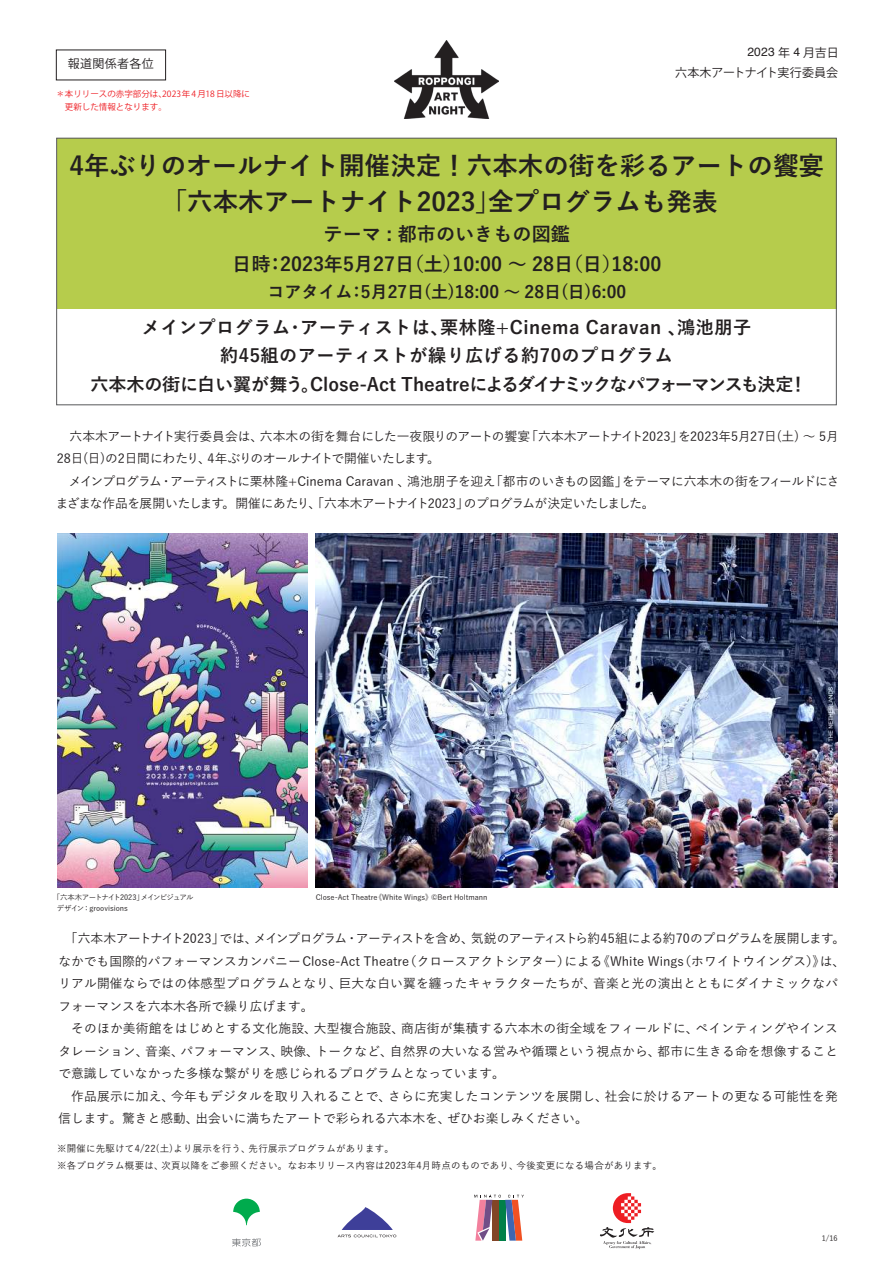
<style>
.page{position:relative;width:893px;height:1263px;background:#fff}
.page>*{position:absolute;margin:0;border:0;box-sizing:border-box;transform-origin:0 0}
.t1{font:700 25.5px/36px "Yu Go";color:#231f20;text-align:center}
.t2{font:700 19.2px/30px "Yu Go";color:#231f20;text-align:center}
.t3{font:700 18px/28.5px "Yu Go";letter-spacing:.03em;color:#231f20;text-align:center}
.t4{font:700 16.95px "Yu Go";color:#231f20}
.t5{font:500 12.75px/22.5px "Yu Go";color:#231f20}
.t6{font:500 12.75px/22.5px "Yu Go";letter-spacing:-.03em;color:#231f20}
.t7{font:12px "Koz Go Pr 6 N";letter-spacing:-.015em;color:#231f20}
.t8{font:12px "Helvetica";color:#231f20}
.t9{font:12px "Koz Go Pr 6 N";letter-spacing:.025em;color:#231f20}
.t10{font:500 9.6px/16.5px "Yu Go";letter-spacing:.025em;color:#231f20}
.t11{font:8.55px/13.5px "Koz Go Pr 6 N";color:#ee1d23}
.t12{font:500 7.5px "Yu Go";color:#231f20}
.t13{font:500 7.35px "Yu Go";color:#231f20}
.t14{font:500 7.35px "Yu Go";letter-spacing:-.1em;color:#231f20}
.s1{font-family:"Koz Go Pr 6 N"}
</style>
<div class="page">
<div style="left:57px;top:138px;width:779px;height:171px;background:#b6cc4c"></div>
<div style="left:56px;top:138px;width:780px;height:267px;border:1px solid #57585a"></div>
<img style="left:395px;top:40px;width:103px;height:79px">
<img style="left:316px;top:534px;width:521px;height:353px">
<svg style="left:338px;top:1207px;width:58px;height:30px"></svg>
<svg style="left:474px;top:1194px;width:50px;height:46px"></svg>
<svg style="left:233px;top:1198px;width:27px;height:27px"></svg>
<svg style="left:232px;top:1238px;width:29px;height:8px"></svg>
<svg style="left:600px;top:1193px;width:54px;height:56px"></svg>
<img style="left:57px;top:533px;width:251px;height:354px">
<p class="t9" style="left:68px;top:57px;width:87px">報道関係者各位</p>
<p class="t11" style="left:56px;top:87px;width:195px">＊本リリースの赤字部分は、2023年4月18日以降に　更新した情報となります。</p>
<p class="t8" style="left:747px;top:43px;width:93px">2023 <span class="s1">年</span> 4 <span class="s1">月吉日</span></p>
<p class="t7" style="left:675px;top:66px;width:165px">六本木アートナイト実行委員会</p>
<h1 class="t1" style="left:70px;top:149px;width:756px">4年ぶりのオールナイト開催決定！六本木の街を彩るアートの饗宴「六本木アートナイト2023」全プログラムも発表</h1>
<h2 class="t2" style="left:232px;top:220px;width:431px">テーマ : 都市のいきもの図鑑<br>日時：2023年5月27日（土）10:00 ～ 28日（日）18:00</h2>
<h3 class="t4" style="left:267px;top:283px;width:360px">コアタイム：5月27日(土)18:00 ～ 28日(日)6:00</h3>
<h3 class="t3" style="left:90px;top:313px;width:718px">メインプログラム・アーティストは、栗林隆+Cinema Caravan 、鴻池朋子<br>約45組のアーティストが繰り広げる約70のプログラム<br>六本木の街に白い翼が舞う。Close-Act Theatreによるダイナミックなパフォーマンスも決定！</h3>
<p class="t6" style="left:56px;top:423px;width:785px">　六本木アートナイト実行委員会は、六本木の街を舞台にした一夜限りのアートの饗宴「六本木アートナイト2023」を2023年5月27日(土) ～ 5月28日(日)の2日間にわたり、4年ぶりのオールナイトで開催いたします。<br>　メインプログラム・アーティストに栗林隆+Cinema Caravan 、鴻池朋子を迎え「都市のいきもの図鑑」をテーマに六本木の街をフィールドにさまざまな作品を展開いたします。開催にあたり、「六本木アートナイト2023」のプログラムが決定いたしました。</p>
<p class="t14" style="left:53px;top:890px;width:142px">「六本木アートナイト2023」メインビジュアル</p>
<p class="t13" style="left:316px;top:890px;width:173px">Close-Act Theatre《White Wings》©Bert Holtmann</p>
<p class="t13" style="left:57px;top:902px;width:73px">デザイン：groovisions</p>
<p class="t5" style="left:58px;top:926px;width:788px;text-indent:6px">「六本木アートナイト2023」では、メインプログラム・アーティストを含め、気鋭のアーティストら約45組による約70のプログラムを展開します。なかでも国際的パフォーマンスカンパニーClose-Act Theatre（クロースアクトシアター）による《White Wings（ホワイトウイングス）》は、リアル開催ならではの体感型プログラムとなり、巨大な白い翼を纏ったキャラクターたちが、音楽と光の演出とともにダイナミックなパフォーマンスを六本木各所で繰り広げます。<br>　そのほか美術館をはじめとする文化施設、大型複合施設、商店街が集積する六本木の街全域をフィールドに、ペインティングやインスタレーション、音楽、パフォーマンス、映像、トークなど、自然界の大いなる営みや循環という視点から、都市に生きる命を想像することで意識していなかった多様な繋がりを感じられるプログラムとなっています。<br>　作品展示に加え、今年もデジタルを取り入れることで、さらに充実したコンテンツを展開し、社会に於けるアートの更なる可能性を発信します。驚きと感動、出会いに満ちたアートで彩られる六本木を、ぜひお楽しみください。</p>
<p class="t10" style="left:57px;top:1139px;width:606px">※開催に先駆けて4/22(土)より展示を行う、先行展示プログラムがあります。<br>※各プログラム概要は、次頁以降をご参照ください。なお本リリース内容は2023年4月時点のものであり、今後変更になる場合があります。</p>
<p class="t12" style="left:822px;top:1231px;width:17px">1/16</p>
</div>
